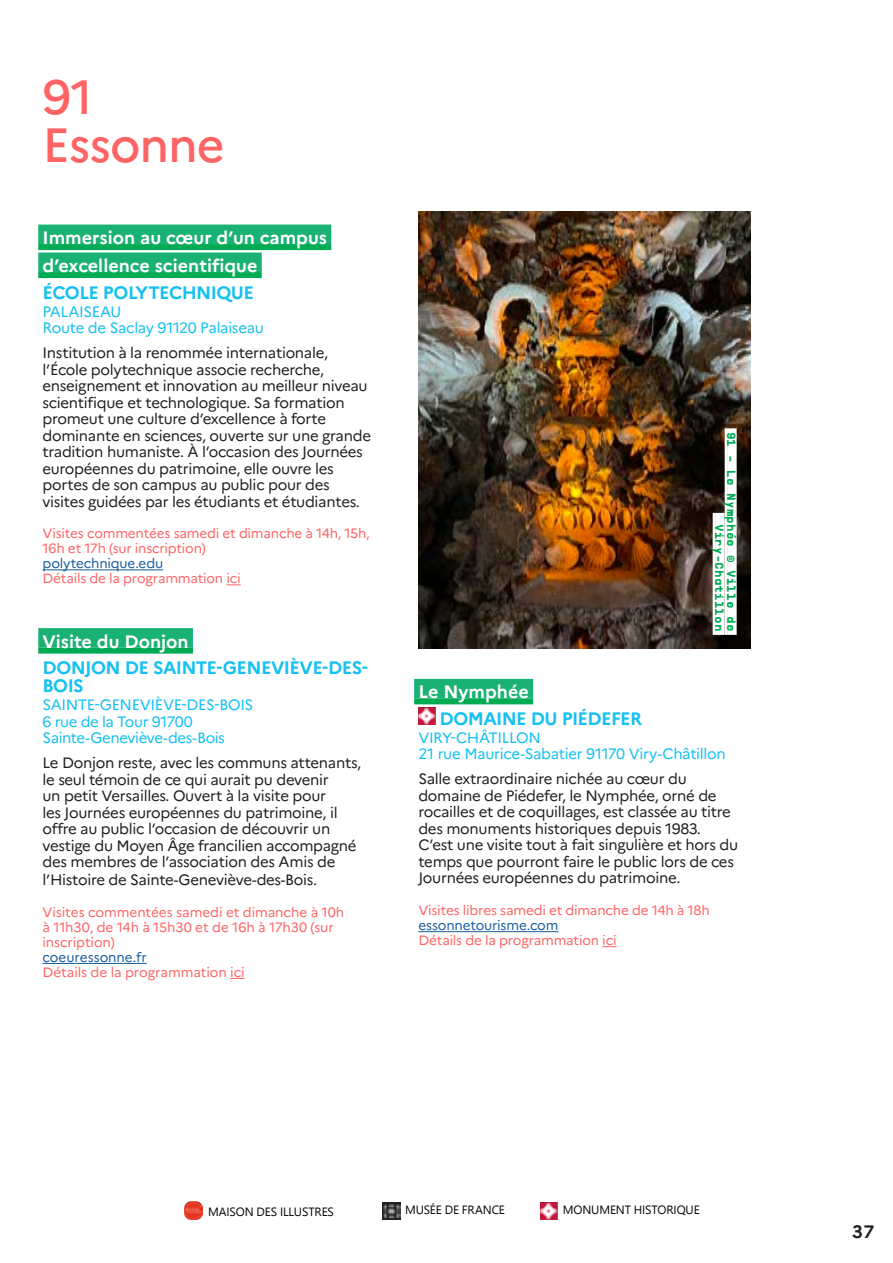
<style>
.page{position:relative;width:893px;height:1263px;background:#fff}
.page>*{position:absolute;margin:0;border:0;box-sizing:border-box;transform-origin:0 0}
.Titre_Edito{font:500 48px "Marianne";letter-spacing:-.02em;color:#ff6464}
.Nom_de_ville{font:700 18px "Marianne";color:#fff}
._2_titre_monument{font:700 18px/18px "Marianne";letter-spacing:-.035em;color:#15c0f2}
.Photo{font:700 18px "Marianne";color:#231f20}
.t1{font:15px/16.5px "Marianne";letter-spacing:-.02em;color:#231f20}
._2_titre_monument-2{font:15px/16.5px "Marianne";letter-spacing:-.03em;color:#15c0f2}
._2_titre_monument-3{font:13.5px/15px "Marianne";letter-spacing:-.01em;color:#ff6464}
._2_titre_monument-4{font:13.5px "Marianne";letter-spacing:-.015em;color:#175d9e}
.t2{font:700 12px "Supply";color:#00ab54}
</style>
<div class="page">
<div style="left:38px;top:225px;width:293px;height:19px;background:#19b273"></div>
<div style="left:38px;top:244px;width:293px;height:6px;background:#00ab54"></div>
<div style="left:38px;top:253px;width:224px;height:19px;background:#19b273"></div>
<div style="left:38px;top:272px;width:224px;height:6px;background:#00ab54"></div>
<hr style="left:43px;top:569px;width:120px;height:1px;background:#175d9e">
<svg style="left:226px;top:584px;width:15px;height:1px"></svg>
<div style="left:38px;top:628px;width:155px;height:20px;background:#19b273"></div>
<div style="left:38px;top:648px;width:155px;height:6px;background:#00ab54"></div>
<hr style="left:43px;top:963px;width:104px;height:1px;background:#175d9e">
<svg style="left:230px;top:978px;width:15px;height:1px"></svg>
<div style="left:414px;top:679px;width:119px;height:19px;background:#19b273"></div>
<div style="left:414px;top:698px;width:119px;height:6px;background:#00ab54"></div>
<hr style="left:418px;top:931px;width:140px;height:1px;background:#175d9e">
<svg style="left:602px;top:946px;width:15px;height:1px"></svg>
<img style="left:418px;top:708px;width:18px;height:17px">
<img style="left:418px;top:211px;width:333px;height:437px">
<div style="left:727px;top:428px;width:10px;height:207px;background:#fff"></div>
<hr style="left:725px;top:428px;width:2px;height:207px;background:#fff">
<div style="left:715px;top:513px;width:10px;height:122px;background:#fff"></div>
<hr style="left:713px;top:513px;width:2px;height:122px;background:#fff">
<img style="left:383px;top:1202px;width:18px;height:18px">
<img style="left:540px;top:1203px;width:18px;height:17px">
<img style="left:185px;top:1202px;width:18px;height:18px">
<p class="Titre_Edito" style="left:43px;top:67px;width:52px">91</p>
<p class="Titre_Edito" style="left:43px;top:115px;width:184px">Essonne</p>
<p class="Nom_de_ville" style="left:43px;top:227px;width:286px">Immersion au cœur d’un campus</p>
<p class="Nom_de_ville" style="left:43px;top:255px;width:216px">d’excellence scientifique</p>
<p class="_2_titre_monument" style="left:43px;top:283px;width:213px">ÉCOLE POLYTECHNIQUE</p>
<p class="_2_titre_monument-2" style="left:43px;top:303px;width:80px">PALAISEAU</p>
<p class="_2_titre_monument-2" style="left:43px;top:319px;width:223px">Route de Saclay 91120 Palaiseau</p>
<p class="t1" style="left:43px;top:344px;width:330px">Institution à la renommée internationale, l’École polytechnique associe recherche, enseignement et innovation au meilleur niveau scientifique et technologique. Sa formation promeut une culture d’excellence à forte dominante en sciences, ouverte sur une grande tradition humaniste. À l’occasion des Journées européennes du patrimoine, elle ouvre les portes de son campus au public pour des visites guidées par les étudiants et étudiantes.</p>
<p class="_2_titre_monument-3" style="left:43px;top:526px;width:329px">Visites commentées samedi et dimanche à 14h, 15h,<br>16h et 17h (sur inscription)</p>
<p class="_2_titre_monument-4" style="left:43px;top:555px;width:122px">polytechnique.edu</p>
<p class="_2_titre_monument-3" style="left:43px;top:571px;width:200px">Détails de la programmation ici</p>
<p class="Nom_de_ville" style="left:43px;top:630px;width:148px">Visite du Donjon</p>
<p class="_2_titre_monument" style="left:43px;top:659px;width:327px">DONJON DE SAINTE-GENEVIÈVE-DES-<br>BOIS</p>
<p class="_2_titre_monument-2" style="left:43px;top:696px;width:212px">SAINTE-GENEVIÈVE-DES-BOIS</p>
<p class="_2_titre_monument-2" style="left:43px;top:713px;width:184px">6 rue de la Tour 91700<br>Sainte-Geneviève-des-Bois</p>
<p class="t1" style="left:43px;top:754px;width:320px">Le Donjon reste, avec les communs attenants, le seul témoin de ce qui aurait pu devenir<br>un petit Versailles. Ouvert à la visite pour<br>les Journées européennes du patrimoine, il offre au public l’occasion de découvrir un vestige du Moyen Âge francilien accompagné des membres de l’association des Amis de</p>
<p class="t1" style="left:43px;top:871px;width:276px">l’Histoire de Sainte-Geneviève-des-Bois.</p>
<p class="_2_titre_monument-3" style="left:43px;top:904px;width:303px">Visites commentées samedi et dimanche à 10h à 11h30, de 14h à 15h30 et de 16h à 17h30 (sur inscription)</p>
<p class="_2_titre_monument-4" style="left:43px;top:949px;width:106px">coeuressonne.fr</p>
<p class="_2_titre_monument-3" style="left:43px;top:964px;width:204px">Détails de la programmation ici</p>
<p class="t2" style="left:740px;top:432px;width:201px;rotate:90deg">91 - Le Nymphée © Ville de</p>
<p class="t2" style="left:728px;top:524px;width:109px;rotate:90deg">Viry-Chatillon</p>
<p class="Nom_de_ville" style="left:418px;top:681px;width:112px">Le Nymphée</p>
<p class="_2_titre_monument" style="left:439px;top:709px;width:204px">DOMAINE DU PIÉDEFER</p>
<p class="_2_titre_monument-2" style="left:418px;top:729px;width:124px">VIRY-CHÂTILLON</p>
<p class="_2_titre_monument-2" style="left:418px;top:746px;width:309px">21 rue Maurice-Sabatier 91170 Viry-Châtillon</p>
<p class="t1" style="left:418px;top:771px;width:321px">Salle extraordinaire nichée au cœur du domaine de Piédefer, le Nymphée, orné de rocailles et de coquillages, est classée au titre des monuments historiques depuis 1983.<br>C’est une visite tout à fait singulière et hors du temps que pourront faire le public lors de ces Journées européennes du patrimoine.</p>
<p class="_2_titre_monument-3" style="left:418px;top:902px;width:293px">Visites libres samedi et dimanche de 14h à 18h</p>
<p class="_2_titre_monument-4" style="left:418px;top:917px;width:142px">essonnetourisme.com</p>
<p class="_2_titre_monument-3" style="left:418px;top:932px;width:200px">Détails de la programmation ici</p>
<p class="Photo" style="left:852px;top:1220px;width:23px">37</p>
</div>
